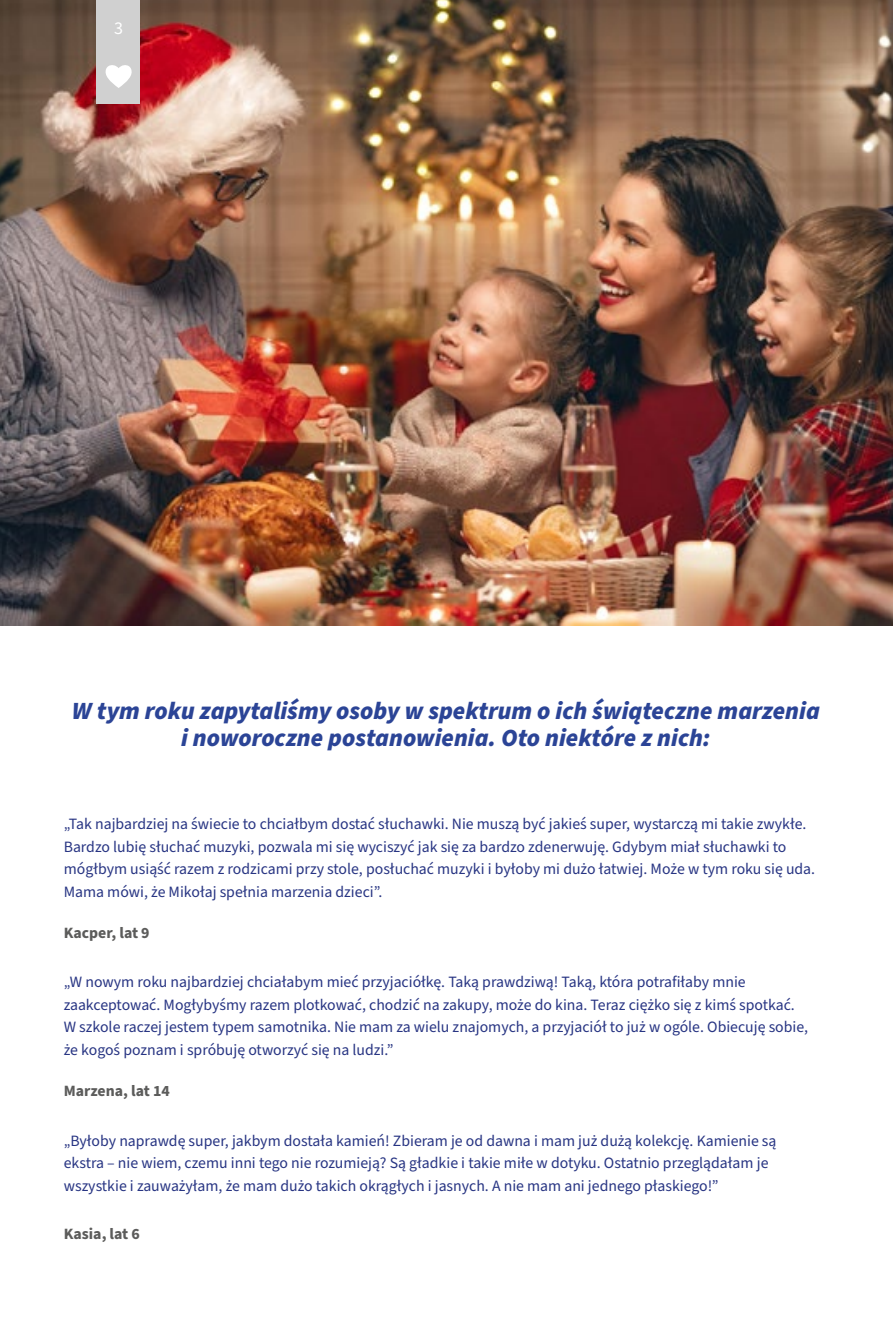
<style>
.page{position:relative;width:893px;height:1340px;background:#fff}
.page>*{position:absolute;margin:0;border:0;box-sizing:border-box;transform-origin:0 0}
.t1{font:italic 900 24.75px/27px "Source Sans Pro";color:#2b4496;text-align:center}
.t2{font:18px "Source Sans Pro";color:#fff}
.t3{font:15.75px/22.5px "Source Sans Pro";color:#283583}
.t4{font:700 15.75px "Source Sans Pro";color:#5c5c5b}
</style>
<div class="page">
<img style="left:0;top:0;width:893px;height:625px">
<div style="left:97px;top:0;width:43px;height:103px;background:#d0d0d0"></div>
<svg style="left:105px;top:65px;width:27px;height:23px"></svg>
<p class="t2" style="left:114px;top:16px;width:10px">3</p>
<h1 class="t1" style="left:72px;top:697px;width:749px">W tym roku zapytaliśmy osoby w spektrum o ich świąteczne marzenia i noworoczne postanowienia. Oto niektóre z nich:</h1>
<p class="t3" style="left:64px;top:813px;width:753px">„Tak najbardziej na świecie to chciałbym dostać słuchawki. Nie muszą być jakieś super, wystarczą mi takie zwykłe.<br>Bardzo lubię słuchać muzyki, pozwala mi się wyciszyć jak się za bardzo zdenerwuję. Gdybym miał słuchawki to mógłbym usiąść razem z rodzicami przy stole, posłuchać muzyki i byłoby mi dużo łatwiej. Może w tym roku się uda.<br>Mama mówi, że Mikołaj spełnia marzenia dzieci”.</p>
<p class="t4" style="left:64px;top:921px;width:87px">Kacper, lat 9</p>
<p class="t3" style="left:64px;top:971px;width:746px">„W nowym roku najbardziej chciałabym mieć przyjaciółkę. Taką prawdziwą! Taką, która potrafiłaby mnie zaakceptować. Mogłybyśmy razem plotkować, chodzić na zakupy, może do kina. Teraz ciężko się z kimś spotkać.<br>W szkole raczej jestem typem samotnika. Nie mam za wielu znajomych, a przyjaciół to już w ogóle. Obiecuję sobie, że kogoś poznam i spróbuję otworzyć się na ludzi.”</p>
<p class="t4" style="left:64px;top:1079px;width:108px">Marzena, lat 14</p>
<p class="t3" style="left:64px;top:1129px;width:714px">„Byłoby naprawdę super, jakbym dostała kamień! Zbieram je od dawna i mam już dużą kolekcję. Kamienie są ekstra – nie wiem, czemu inni tego nie rozumieją? Są gładkie i takie miłe w dotyku. Ostatnio przeglądałam je wszystkie i zauważyłam, że mam dużo takich okrągłych i jasnych. A nie mam ani jednego płaskiego!”</p>
<p class="t4" style="left:64px;top:1223px;width:78px">Kasia, lat 6</p>
</div>
